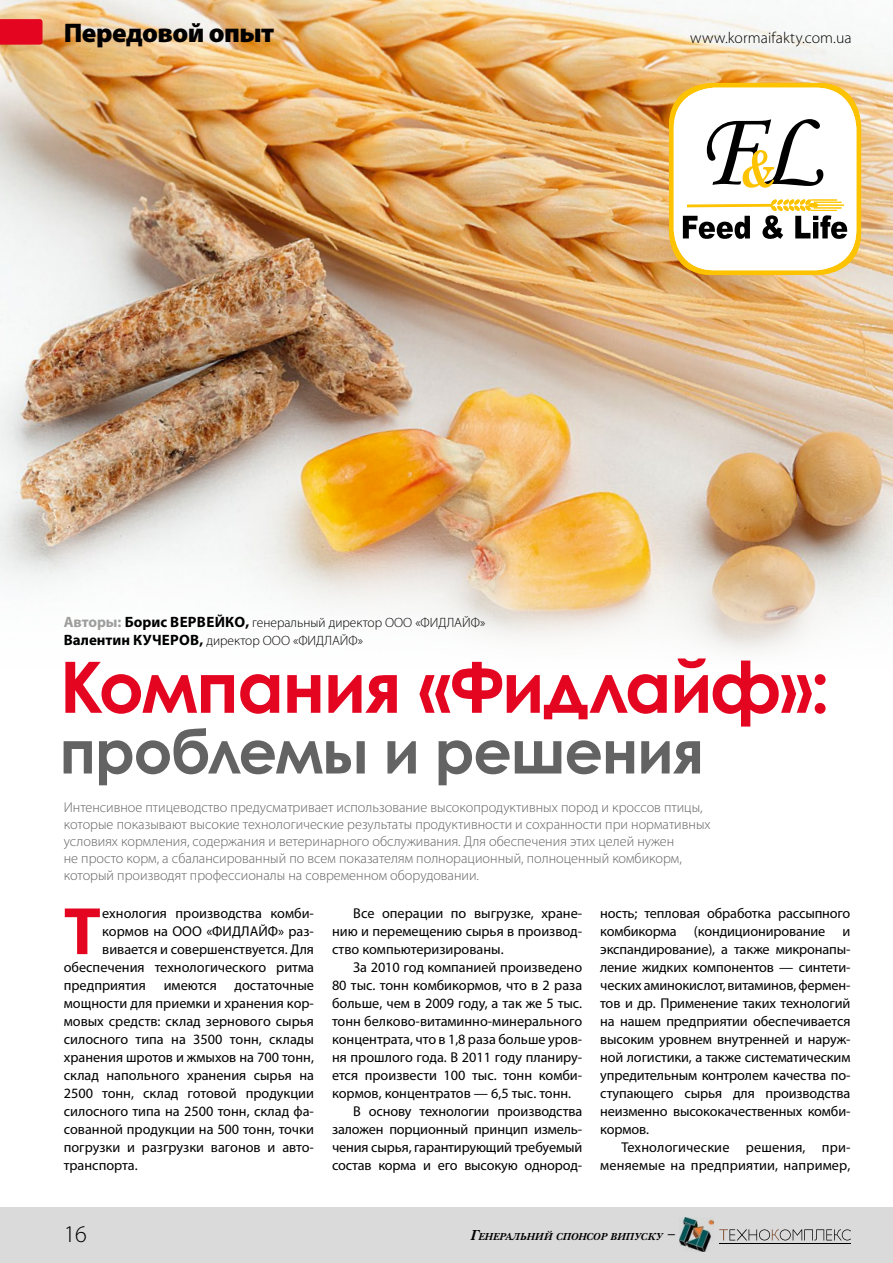
<style>
.page{position:relative;width:893px;height:1263px;background:#fff}
.page>*{position:absolute;margin:0;border:0;box-sizing:border-box;transform-origin:0 0}
.t1{font:700 70.95px "Century Gothic";letter-spacing:-.025em;color:#e40521}
.t2{font:700 67.65px "Myriad Pro";color:#e40521}
.t3{font:700 60.75px "Century Gothic";letter-spacing:-.02em;color:#646363}
.t4{font:900 27px "Myriad Pro";letter-spacing:-.02em;color:#000}
.t5{font:300 24px "Myriad Pro";color:#000}
.t6{font:300 15.75px "Myriad Pro";letter-spacing:.01em;color:#000}
.t7{font:14.25px/18px "Myriad Pro";color:#000;text-align:justify}
.t8{font:300 14.25px/17.1px "Myriad Pro";color:#646363}
.t9{font:300 13.5px/18px "Myriad Pro";color:#000}
.t10{font:italic 700 10.5px "New Baskerville C";color:#000}
.s1{font-weight:700;font-size:15px;color:#9d9d9c}
.s2{font-weight:700;font-size:15px}
.s3{font-size:15px}
</style>
<div class="page">
<div style="left:0;top:1208px;width:893px;height:55px;background:#dadada"></div>
<svg style="left:719px;top:1229px;width:132px;height:11px"></svg>
<hr style="left:719px;top:1243px;width:132px;height:1px;background:#000">
<img style="left:679px;top:1218px;width:35px;height:34px">
<img style="left:0;top:0;width:893px;height:651px">
<svg style="left:669px;top:83px;width:192px;height:192px;background:#fdc91d"></svg>
<div style="left:674px;top:88px;width:182px;height:182px;background:#fff;border-radius:41px"></div>
<svg style="left:683px;top:199px;width:164px;height:40px"></svg>
<svg style="left:707px;top:119px;width:116px;height:69px"></svg>
<svg style="left:0;top:19px;width:43px;height:26px"></svg>
<h3 class="t4" style="left:64px;top:15px;width:212px">Передовой опыт</h3>
<p class="t6" style="left:690px;top:28px;width:163px">www.kormaifakty.com.ua</p>
<p class="t9" style="left:64px;top:613px;width:423px"><span class="s1">Авторы:</span> <span class="s2">Борис ВЕРВЕЙКО,</span> генеральный директор ООО «ФИДЛАЙФ»<br><span class="s2">Валентин КУЧЕРОВ,</span> директор ООО «ФИДЛАЙФ»</p>
<h1 class="t1" style="left:60px;top:633px;width:772px">Компания «Фидлайф»:</h1>
<h3 class="t3" style="left:60px;top:705px;width:646px">проблемы и решения</h3>
<p class="t8" style="left:64px;top:798px;width:648px">Интенсивное птицеводство предусматривает использование высокопродуктивных пород и кроссов птицы, которые показывают высокие технологические результаты продуктивности и сохранности при нормативных условиях кормления, содержания и ветеринарного обслуживания. Для обеспечения этих целей нужен<br>не просто корм, а сбалансированный по всем показателям полнорационный, полноценный комбикорм, который производят профессионалы на современном оборудовании.</p>
<h2 class="t2" style="left:64px;top:887px;width:39px">Т</h2>
<p class="t7" style="left:102px;top:904px;width:213px">ехнология производства комби-</p>
<p class="t7" style="left:102px;top:922px;width:213px">кормов на ООО «ФИДЛАЙФ» раз-</p>
<p class="t7" style="left:102px;top:940px;width:213px">вивается и совершенствуется. Для</p>
<p class="t7" style="left:64px;top:958px;width:252px">обеспечения технологического ритма</p>
<p class="t7" style="left:64px;top:976px;width:252px">предприятия имеются достаточные</p>
<p class="t7" style="left:64px;top:994px;width:252px">мощности для приемки и хранения кор-</p>
<p class="t7" style="left:64px;top:1012px;width:252px">мовых средств: склад зернового сырья</p>
<p class="t7" style="left:64px;top:1030px;width:252px">силосного типа на 3500 тонн, склады</p>
<p class="t7" style="left:64px;top:1048px;width:252px">хранения шротов и жмыхов на 700 тонн,</p>
<p class="t7" style="left:64px;top:1066px;width:252px">склад напольного хранения сырья на</p>
<p class="t7" style="left:64px;top:1084px;width:252px">2500 тонн, склад готовой продукции</p>
<p class="t7" style="left:64px;top:1102px;width:252px">силосного типа на 2500 тонн, склад фа-</p>
<p class="t7" style="left:64px;top:1120px;width:252px">сованной продукции на 500 тонн, точки</p>
<p class="t7" style="left:64px;top:1138px;width:252px">погрузки и разгрузки вагонов и авто-</p>
<p class="t7" style="left:64px;top:1156px;width:75px">транспорта.</p>
<p class="t7" style="left:332px;top:904px;width:252px;text-indent:21px">Все операции по выгрузке, хране&shy;нию и перемещению сырья в производ&shy;ство компьютеризированы.</p>
<p class="t7" style="left:353px;top:958px;width:230px">За 2010 год компанией произведено</p>
<p class="t7" style="left:332px;top:976px;width:252px">80 тыс. тонн комбикормов, что в 2 раза</p>
<p class="t7" style="left:332px;top:994px;width:252px">больше, чем в 2009 году, а так же 5 тыс.</p>
<p class="t7" style="left:332px;top:1012px;width:252px">тонн белково-витаминно-минерального</p>
<p class="t7" style="left:332px;top:1030px;width:252px">концентрата, что в 1,8 раза больше уров-</p>
<p class="t7" style="left:332px;top:1048px;width:252px">ня прошлого года. В 2011 году планиру-</p>
<p class="t7" style="left:332px;top:1066px;width:252px">ется произвести 100 тыс. тонн комби-</p>
<p class="t7" style="left:332px;top:1084px;width:241px">кормов, концентратов — 6,5 тыс. тонн.</p>
<p class="t7" style="left:353px;top:1102px;width:230px">В основу технологии производства</p>
<p class="t7" style="left:332px;top:1120px;width:252px">заложен порционный принцип измель-</p>
<p class="t7" style="left:332px;top:1138px;width:252px">чения сырья, гарантирующий требуемый</p>
<p class="t7" style="left:332px;top:1156px;width:252px">состав корма и его высокую однород-</p>
<p class="t7" style="left:600px;top:904px;width:252px">ность; тепловая обработка рассыпного комбикорма (кондиционирование и экспандирование), а также микронапы&shy;ление жидких компонентов — синтети&shy;ческих аминокислот, витаминов, фермен&shy;тов и др. Применение таких технологий на нашем предприятии обеспечивается высоким уровнем внутренней и наруж&shy;ной логистики, а также систематическим упредительным контролем качества по&shy;ступающего сырья для производства неизменно высококачественных комби&shy;кормов.</p>
<p class="t7" style="left:600px;top:1138px;width:252px;text-align:right">Технологические решения, при&shy;меняемые на предприятии, например,</p>
<h3 class="t5" style="left:64px;top:1219px;width:25px">16</h3>
<p class="t10" style="left:470px;top:1231px;width:207px"><span class="s3">Г</span>енеральний спонсор випуску <span class="s3">–</span></p>
</div>
